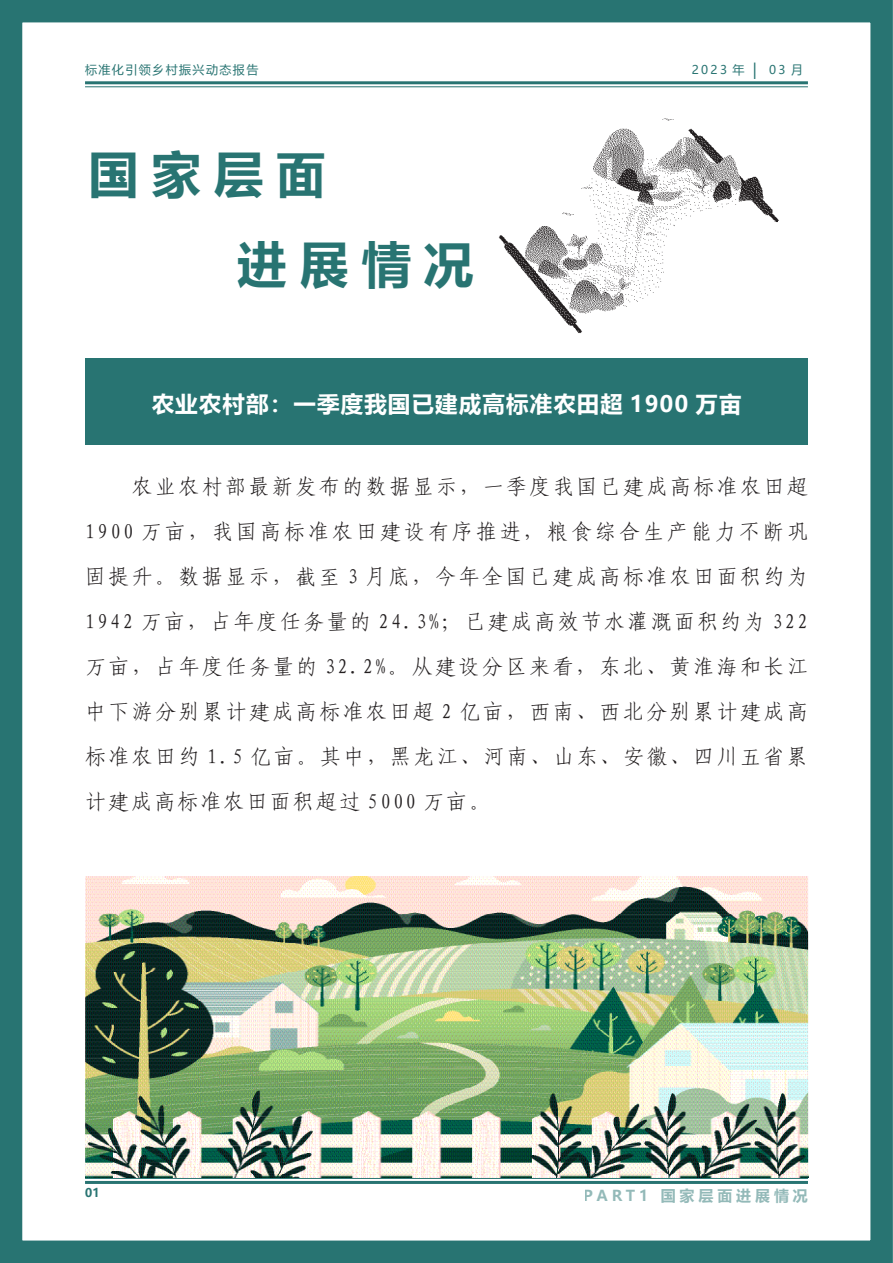
<style>
.page{position:relative;width:893px;height:1263px;background:#fff}
.page>*{position:absolute;margin:0;border:0;box-sizing:border-box;transform-origin:0 0}
.t1{font:700 49.5px "Microsoft Ya Hei";letter-spacing:.26em;color:#287472}
.t2{font:700 22.5px "Microsoft Ya Hei";letter-spacing:.05em;color:#fff}
.t3{font:21px/45px "Fang Song GB2312";letter-spacing:.115em;color:#231f20;text-align:justify}
.t4{font:700 15px "Microsoft Ya Hei";letter-spacing:.26em;color:#287472}
.t5{font:12px "Microsoft Ya Hei";letter-spacing:.12em;color:#287472}
.t6{font:700 12px "Microsoft Ya Hei";color:#287472}
.s1{font-size:15px}
</style>
<div class="page">
<img style="left:498px;top:118px;width:281px;height:215px">
<div style="left:0;top:0;width:893px;height:1263px;border:22px solid #287472"></div>
<div style="left:86px;top:358px;width:722px;height:86px;background:#287472"></div>
<hr style="left:85px;top:81px;width:723px;height:3px;background:#287472">
<hr style="left:85px;top:86px;width:723px;height:1px;background:#287472">
<hr style="left:85px;top:1178px;width:723px;height:1px;background:#287472">
<hr style="left:85px;top:1181px;width:723px;height:3px;background:#287472">
<img style="left:85px;top:876px;width:723px;height:302px">
<p class="t5" style="left:85px;top:61px;width:175px">标准化引领乡村振兴动态报告</p>
<p class="t5" style="left:692px;top:61px;width:113px">2023 年 <span class="s1">|</span> 03 月</p>
<p class="t1" style="left:89px;top:139px;width:238px">国家层面</p>
<p class="t1" style="left:237px;top:229px;width:238px">进展情况</p>
<p class="t2" style="left:152px;top:388px;width:591px">农业农村部：一季度我国已建成高标准农田超 1900 万亩</p>
<p class="t3" style="left:85px;top:464px;width:725px;text-indent:47px">农业农村部最新发布的数据显示，一季度我国已建成高标准农田超1900 万亩，我国高标准农田建设有序推进，粮食综合生产能力不断巩固提升。数据显示，截至 3 月底，今年全国已建成高标准农田面积约为1942 万亩，占年度任务量的 24.3%；已建成高效节水灌溉面积约为 322万亩，占年度任务量的 32.2%。从建设分区来看，东北、黄淮海和长江中下游分别累计建成高标准农田超 2 亿亩，西南、西北分别累计建成高标准农田约 1.5 亿亩。其中，黑龙江、河南、山东、安徽、四川五省累计建成高标准农田面积超过 5000 万亩。</p>
<p class="t6" style="left:85px;top:1185px;width:16px">01</p>
<p class="t4" style="left:584px;top:1185px;width:226px">PART1 国家层面进展情况</p>
</div>
